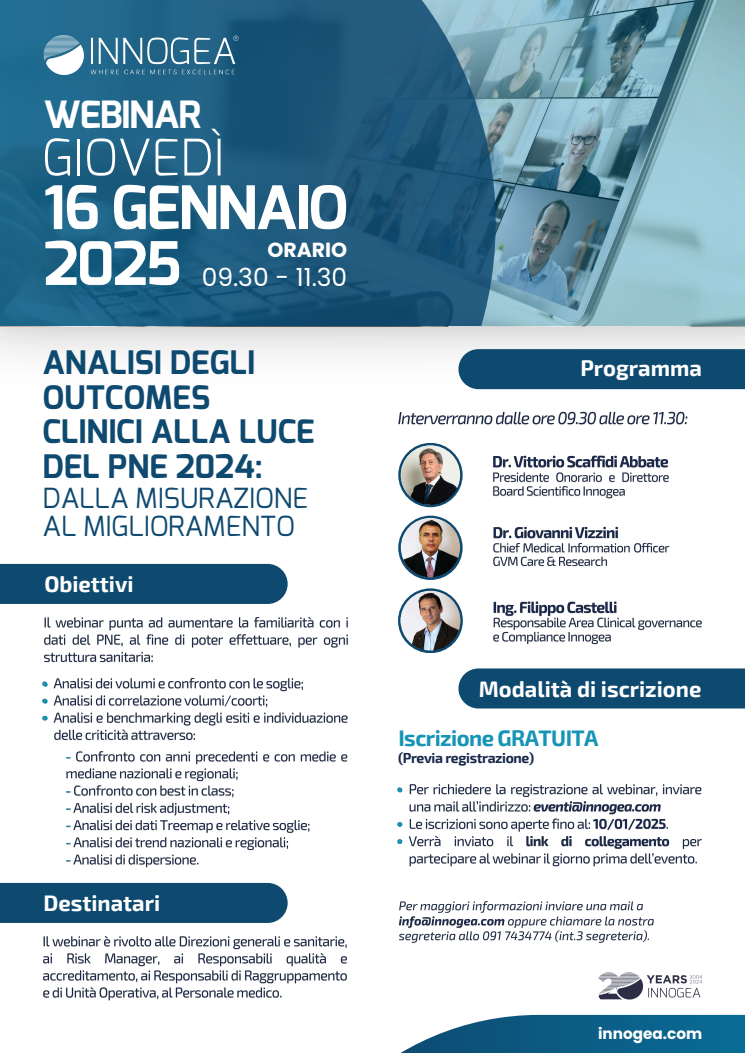
<style>
.page{position:relative;width:745px;height:1053px;background:#fff}
.page>*{position:absolute;margin:0;border:0;box-sizing:border-box;transform-origin:0 0}
.t1{font:700 59.8px "Exo";letter-spacing:-.03em;color:#fff}
.t2{font:300 50.32px "Exo";color:#fff}
.t3{font:700 37.56px "Exo";letter-spacing:-.03em;color:#fff}
.t4{font:700 32.36px/34.5px "Exo";color:#0e4970}
.t5{font:27.68px/28.5px "Exo";color:#0e4970}
.t6{font:24.92px "Poppins";color:#fff}
.t7{font:700 22px "Exo 2";color:#fff}
.t8{font:700 22px "Exo 2";letter-spacing:-.025em;color:#1694b6}
.t9{font:700 20.4px "Poppins";color:#fff}
.t10{font:700 15.24px "Poppins";color:#fff}
.t11{font:700 14px "Exo 2";letter-spacing:-.025em;color:#19294d}
</style>
<div class="page">
<img style="left:0;top:326px;width:744px;height:64px">
<img style="left:495px;top:0;width:249px;height:326px">
<svg style="left:0;top:0;width:495px;height:326px;background:#215e81"></svg>
<div style="left:0;top:564px;width:287px;height:40px;background:#0e4970"></div>
<img style="left:10px;top:6px;width:261px;height:76px">
<svg style="left:402px;top:1014px;width:342px;height:38px;background:#307698"></svg>
<svg style="left:398px;top:515px;width:64px;height:65px"></svg>
<img style="left:400px;top:518px;width:60px;height:59px;border-radius:50%">
<div style="left:0;top:882px;width:287px;height:40px;background:#0e4970"></div>
<div style="left:458px;top:349px;width:286px;height:40px;background:#0e4970"></div>
<div style="left:458px;top:668px;width:286px;height:40px;background:#0e4970"></div>
<svg style="left:398px;top:588px;width:64px;height:65px"></svg>
<img style="left:400px;top:591px;width:60px;height:59px;border-radius:50%">
<svg style="left:398px;top:443px;width:64px;height:64px"></svg>
<img style="left:400px;top:445px;width:60px;height:59px;border-radius:50%">
<img style="left:598px;top:972px;width:104px;height:28px">
<img style="left:44px;top:617px;width:304px;height:46px">
<img style="left:43px;top:936px;width:304px;height:65px">
<img style="left:493px;top:601px;width:209px;height:44px">
<img style="left:493px;top:455px;width:176px;height:44px">
<img style="left:493px;top:526px;width:177px;height:41px">
<img style="left:398px;top:411px;width:290px;height:14px">
<img style="left:66px;top:751px;width:282px;height:117px">
<img style="left:42px;top:678px;width:306px;height:63px">
<img style="left:399px;top:901px;width:255px;height:42px">
<img style="left:397px;top:784px;width:305px;height:83px">
<p class="t3" style="left:44px;top:98px;width:159px">WEBINAR</p>
<h6 class="t2" style="left:42px;top:125px;width:183px">GIOVEDÌ</h6>
<h5 class="t1" style="left:44px;top:181px;width:306px">16 GENNAIO</h5>
<h2 class="t1" style="left:44px;top:237px;width:139px">2025</h2>
<h4 class="t9" style="left:267px;top:235px;width:81px">ORARIO</h4>
<p class="t6" style="left:202px;top:259px;width:147px">09.30 - 11.30</p>
<p class="t4" style="left:42px;top:347px;width:273px">ANALISI DEGLI<br>OUTCOMES<br>CLINICI ALLA LUCE<br>DEL PNE 2024:</p>
<p class="t5" style="left:42px;top:484px;width:267px">DALLA MISURAZIONE<br>AL MIGLIORAMENTO</p>
<h1 class="t7" style="left:44px;top:570px;width:91px">Obiettivi</h1>
<p class="t7" style="left:580px;top:354px;width:123px">Programma</p>
<p class="t7" style="left:478px;top:674px;width:224px">Modalità di iscrizione</p>
<p class="t8" style="left:398px;top:723px;width:201px">Iscrizione GRATUITA</p>
<p class="t11" style="left:398px;top:748px;width:138px">(Previa registrazione)</p>
<p class="t7" style="left:43px;top:888px;width:118px">Destinatari</p>
<h1 class="t10" style="left:598px;top:1023px;width:106px">innogea.com</h1>
</div>
